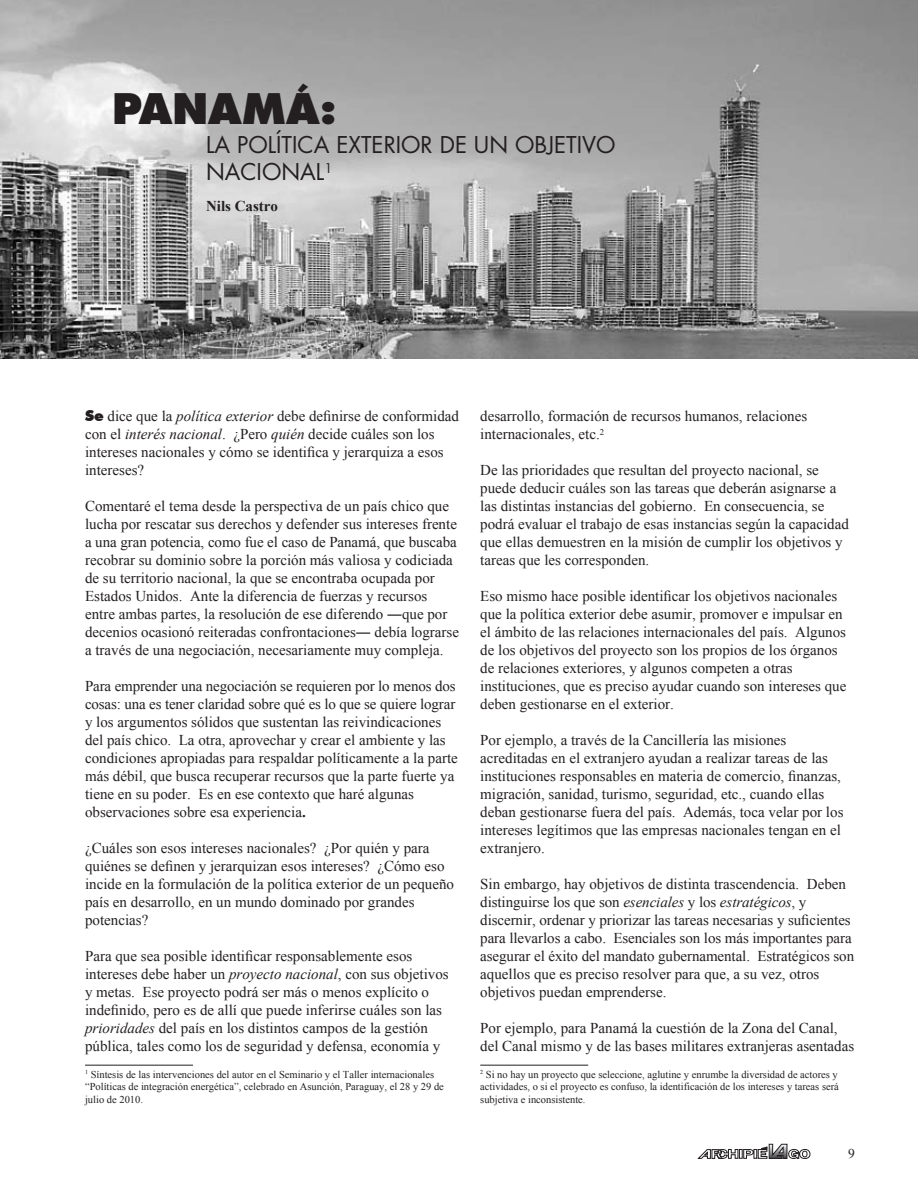
<style>
.page{position:relative;width:918px;height:1188px;background:#fff}
.page>*{position:absolute;margin:0;border:0;box-sizing:border-box;transform-origin:0 0}
.t1{font:800 40.95px "Futura";color:#231f20}
.t2{font:22.5px/27px "Futura";color:#231f20}
.t3{font:15px/18px "Times New Roman";color:#231f20}
.t4{font:700 15px "Times New Roman";color:#231f20}
.t5{font:13.5px "Times New Roman";color:#231f20}
.t6{font:10.5px/12.6px "Times New Roman";color:#231f20}
.s1{font-family:"Futura BT";font-weight:900}
.s2{font-style:italic}
.s3{font-weight:700}
</style>
<div class="page">
<img style="left:0;top:0;width:918px;height:358px">
<hr style="left:85px;top:1065px;width:108px;height:1px;background:#231f20">
<hr style="left:480px;top:1065px;width:108px;height:1px;background:#231f20">
<svg style="left:698px;top:1144px;width:112px;height:15px"></svg>
<h1 class="t1" style="left:112px;top:84px;width:226px">PANAMÁ:</h1>
<h2 class="t2" style="left:206px;top:131px;width:411px">LA POLÍTICA EXTERIOR DE UN OBJETIVO<br>NACIONAL<sup>1</sup></h2>
<p class="t4" style="left:206px;top:196px;width:74px">Nils Castro</p>
<p class="t3" style="left:85px;top:407px;width:375px"><span class="s1">Se</span> dice que la <span class="s2">política exterior</span> debe definirse de conformidad con el <span class="s2">interés nacional</span>. ¿Pero <span class="s2">quién</span> decide cuáles son los intereses nacionales y cómo se identifica y jerarquiza a esos intereses?</p>
<p class="t3" style="left:85px;top:497px;width:375px">Comentaré el tema desde la perspectiva de un país chico que lucha por rescatar sus derechos y defender sus intereses frente a una gran potencia, como fue el caso de Panamá, que buscaba recobrar su dominio sobre la porción más valiosa y codiciada de su territorio nacional, la que se encontraba ocupada por Estados Unidos. Ante la diferencia de fuerzas y recursos entre ambas partes, la resolución de ese diferendo ―que por decenios ocasionó reiteradas confrontaciones― debía lograrse a través de una negociación, necesariamente muy compleja.</p>
<p class="t3" style="left:85px;top:677px;width:374px">Para emprender una negociación se requieren por lo menos dos cosas: una es tener claridad sobre qué es lo que se quiere lograr y los argumentos sólidos que sustentan las reivindicaciones del país chico. La otra, aprovechar y crear el ambiente y las condiciones apropiadas para respaldar políticamente a la parte más débil, que busca recuperar recursos que la parte fuerte ya tiene en su poder. Es en ese contexto que haré algunas observaciones sobre esa experiencia<span class="s3">.</span></p>
<p class="t3" style="left:85px;top:839px;width:371px">¿Cuáles son esos intereses nacionales? ¿Por quién y para quiénes se definen y jerarquizan esos intereses? ¿Cómo eso incide en la formulación de la política exterior de un pequeño país en desarrollo, en un mundo dominado por grandes potencias?</p>
<p class="t3" style="left:85px;top:947px;width:365px">Para que sea posible identificar responsablemente esos intereses debe haber un <span class="s2">proyecto nacional</span>, con sus objetivos y metas. Ese proyecto podrá ser más o menos explícito o indefinido, pero es de allí que puede inferirse cuáles son las <span class="s2">prioridades</span> del país en los distintos campos de la gestión pública, tales como los de seguridad y defensa, economía y</p>
<p class="t6" style="left:85px;top:1068px;width:360px"><sup>1</sup> Síntesis de las intervenciones del autor en el Seminario y el Taller internacionales “Políticas de integración energética”, celebrado en Asunción, Paraguay, el 28 y 29 de julio de 2010.</p>
<p class="t3" style="left:480px;top:407px;width:329px">desarrollo, formación de recursos humanos, relaciones internacionales, etc.<sup>2</sup></p>
<p class="t3" style="left:480px;top:461px;width:370px">De las prioridades que resultan del proyecto nacional, se puede deducir cuáles son las tareas que deberán asignarse a las distintas instancias del gobierno. En consecuencia, se podrá evaluar el trabajo de esas instancias según la capacidad que ellas demuestren en la misión de cumplir los objetivos y tareas que les corresponden.</p>
<p class="t3" style="left:480px;top:587px;width:368px">Eso mismo hace posible identificar los objetivos nacionales que la política exterior debe asumir, promover e impulsar en el ámbito de las relaciones internacionales del país. Algunos de los objetivos del proyecto son los propios de los órganos de relaciones exteriores, y algunos competen a otras instituciones, que es preciso ayudar cuando son intereses que deben gestionarse en el exterior.</p>
<p class="t3" style="left:480px;top:731px;width:365px">Por ejemplo, a través de la Cancillería las misiones acreditadas en el extranjero ayudan a realizar tareas de las instituciones responsables en materia de comercio, finanzas, migración, sanidad, turismo, seguridad, etc., cuando ellas deban gestionarse fuera del país. Además, toca velar por los intereses legítimos que las empresas nacionales tengan en el extranjero.</p>
<p class="t3" style="left:480px;top:875px;width:375px">Sin embargo, hay objetivos de distinta trascendencia. Deben distinguirse los que son <span class="s2">esenciales</span> y los <span class="s2">estratégicos</span>, y discernir, ordenar y priorizar las tareas necesarias y suficientes para llevarlos a cabo. Esenciales son los más importantes para asegurar el éxito del mandato gubernamental. Estratégicos son aquellos que es preciso resolver para que, a su vez, otros objetivos puedan emprenderse.</p>
<p class="t3" style="left:480px;top:1019px;width:375px">Por ejemplo, para Panamá la cuestión de la Zona del Canal, del Canal mismo y de las bases militares extranjeras asentadas</p>
<p class="t6" style="left:480px;top:1068px;width:360px;text-align:justify"><sup>2</sup> Si no hay un proyecto que seleccione, aglutine y enrumbe la diversidad de actores y actividades, o si el proyecto es confuso, la identificación de los intereses y tareas será subjetiva e inconsistente.</p>
<p class="t5" style="left:848px;top:1144px;width:8px">9</p>
</div>
